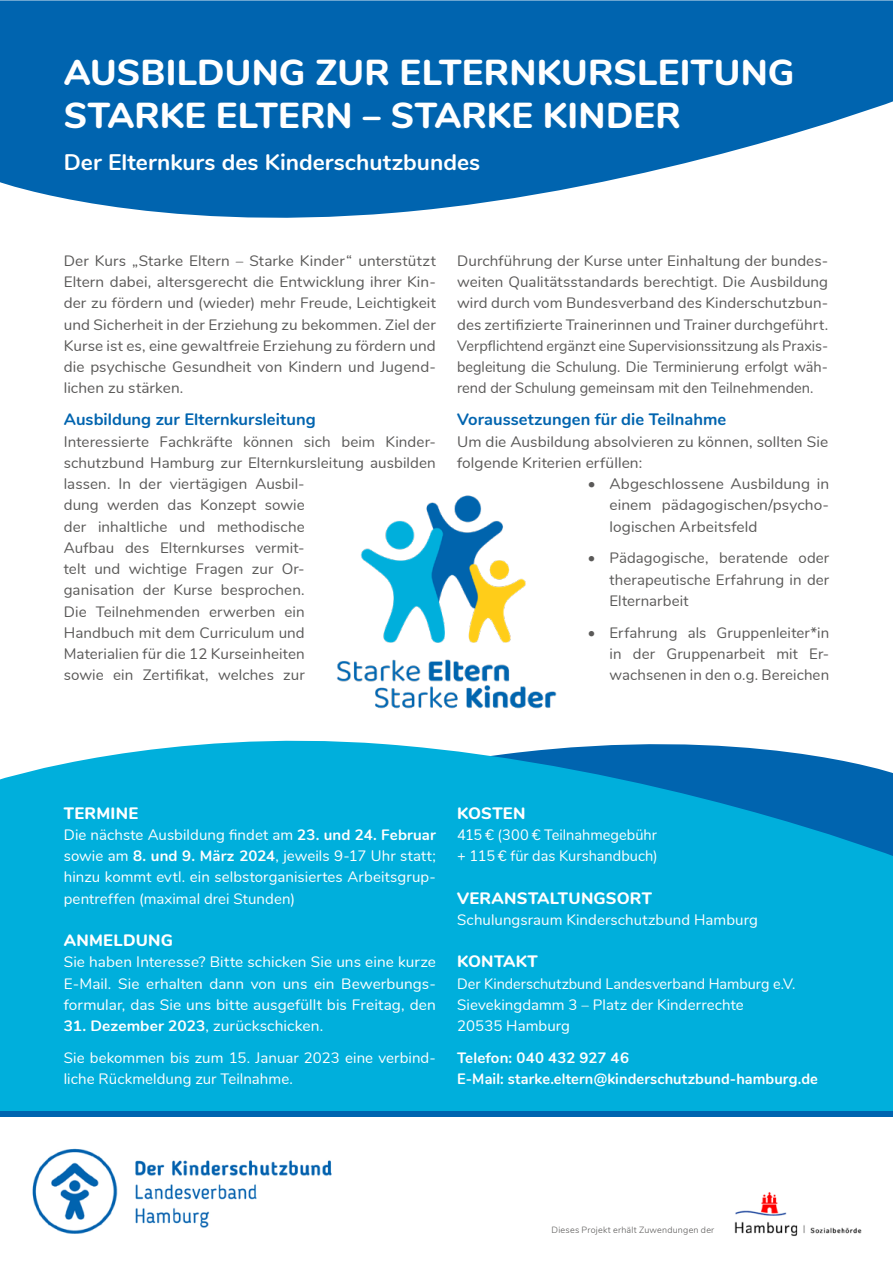
<style>
.page{position:relative;width:893px;height:1263px;background:#fff}
.page>*{position:absolute;margin:0;border:0;box-sizing:border-box;transform-origin:0 0}
.t1{font:800 36px/42.5px "Nunito";letter-spacing:.005em;color:#fff}
.t2{font:700 22.5px "Nunito";color:#fff}
.t3{font:700 16.5px "Nunito";color:#0064af}
.t4{font:800 16.5px "Nunito";letter-spacing:.015em;color:#fff}
.t5{font:15px/21.3px "Nunito";letter-spacing:.005em;color:#5a5958;text-align:justify}
.t6{font:15px/21.3px "Nunito";letter-spacing:.005em;color:#fff;text-align:justify}
.t7{font:15px/21.3px "Nunito";letter-spacing:.005em;color:#fff;scale:.96 1}
.t8{font:700 15px/21.3px "Nunito";letter-spacing:.005em;color:#fff}
.t9{font:300 9px "Nunito";letter-spacing:.025em;color:#5a5958}
.s1{font-weight:700}
</style>
<div class="page">
<svg style="left:0;top:0;width:893px;height:218px;background:#257bba"></svg>
<svg style="left:0;top:740px;width:893px;height:371px;background:#07acda"></svg>
<img style="left:337px;top:495px;width:220px;height:214px">
<img style="left:32px;top:1148px;width:300px;height:85px">
<img style="left:734px;top:1192px;width:128px;height:44px">
<div style="left:0;top:1111px;width:893px;height:6px;background:#0064af"></div>
<h1 class="t1" style="left:64px;top:49px;width:732px">AUSBILDUNG ZUR ELTERNKURSLEITUNG<br>STARKE ELTERN – STARKE KINDER</h1>
<h2 class="t2" style="left:64px;top:146px;width:418px">Der Elternkurs des Kinderschutzbundes</h2>
<p class="t5" style="left:64px;top:249px;width:374px">Der Kurs „Starke Eltern – Starke Kinder “ unterstützt Eltern dabei, altersgerecht die Entwicklung ihrer Kin&shy;der zu fördern und (wieder) mehr Freude, Leichtigkeit und Sicherheit in der Erziehung zu bekommen. Ziel der Kurse ist es, eine gewaltfreie Erziehung zu fördern und die psychische Gesundheit von Kindern und Jugend&shy;lichen zu stärken.</p>
<p class="t3" style="left:64px;top:407px;width:253px">Ausbildung zur Elternkursleitung</p>
<p class="t5" style="left:64px;top:430px;width:374px">Interessierte Fachkräfte können sich beim Kinder&shy;schutzbund Hamburg zur Elternkursleitung ausbilden</p>
<p class="t5" style="left:457px;top:249px;width:372px">Durchführung der Kurse unter Einhaltung der bundes&shy;weiten Qualitätsstandards berechtigt. Die Ausbildung wird durch vom Bundesverband des Kinderschutzbun&shy;des zertifizierte Trainerinnen und Trainer durchgeführt.<br>Verpflichtend ergänzt eine Supervisionssitzung als Praxis&shy;begleitung die Schulung. Die Terminierung erfolgt wäh&shy;rend der Schulung gemeinsam mit den Teilnehmenden.</p>
<p class="t3" style="left:457px;top:407px;width:271px">Voraussetzungen für die Teilnahme</p>
<p class="t5" style="left:457px;top:430px;width:372px">Um die Ausbildung absolvieren zu können, sollten Sie folgende Kriterien erfüllen:</p>
<p class="t5" style="left:64px;top:472px;width:242px">lassen. In der viertägigen Ausbil&shy;dung werden das Konzept sowie der inhaltliche und methodische Aufbau des Elternkurses vermit&shy;telt und wichtige Fragen zur Or&shy;ganisation der Kurse besprochen.<br>Die Teilnehmenden erwerben ein Handbuch mit dem Curriculum und Materialien für die 12 Kurseinheiten sowie ein Zertifikat, welches zur</p>
<p class="t5" style="left:609px;top:472px;width:221px;text-indent:-21px">• Abgeschlossene Ausbildung in einem pädagogischen/psycho&shy;logischen Arbeitsfeld</p>
<p class="t5" style="left:609px;top:547px;width:221px;text-indent:-21px">• Pädagogische, beratende oder therapeutische Erfahrung in der Elternarbeit</p>
<p class="t5" style="left:609px;top:621px;width:221px;text-indent:-21px">• Erfahrung als Gruppenleiter*in in der Gruppenarbeit mit Er&shy;wachsenen in den o.g. Bereichen</p>
<p class="t4" style="left:64px;top:801px;width:76px">TERMINE</p>
<p class="t6" style="left:64px;top:823px;width:374px">Die nächste Ausbildung findet am <span class="s1">23. und 24. Februar </span>sowie am <span class="s1">8. und 9. März 2024</span>, jeweils 9-17 Uhr statt; hinzu kommt evtl. ein selbstorganisiertes Arbeitsgrup&shy;pentreffen (maximal drei Stunden)</p>
<p class="t4" style="left:64px;top:928px;width:111px">ANMELDUNG</p>
<p class="t6" style="left:64px;top:951px;width:374px">Sie haben Interesse? Bitte schicken Sie uns eine kurze E-Mail. Sie erhalten dann von uns ein Bewerbungs&shy;formular, das Sie uns bitte ausgefüllt bis Freitag, den</p>
<p class="t6" style="left:64px;top:1009px;width:374px;line-height:32px"><span class="s1">31. Dezember 2023</span>, zurückschicken.<br>Sie bekommen bis zum 15. Januar 2023 eine verbind-</p>
<p class="t6" style="left:64px;top:1068px;width:231px">liche Rückmeldung zur Teilnahme.</p>
<p class="t4" style="left:457px;top:801px;width:70px">KOSTEN</p>
<p class="t6" style="left:457px;top:823px;width:202px">415 € (300 € Teilnahmegebühr + 115 € für das Kurshandbuch)</p>
<p class="t4" style="left:457px;top:886px;width:196px">VERANSTALTUNGSORT</p>
<p class="t6" style="left:457px;top:908px;width:302px">Schulungsraum Kinderschutzbund Hamburg</p>
<p class="t4" style="left:457px;top:949px;width:82px">KONTAKT</p>
<p class="t7" style="left:457px;top:972px;width:354px">Der Kinderschutzbund Landesverband Hamburg e.V.<br>Sievekingdamm 3 – Platz der Kinderrechte<br>20535 Hamburg</p>
<p class="t8" style="left:457px;top:1046px;width:362px">Telefon: 040 432 927 46<br>E-Mail: starke.eltern@kinderschutzbund-hamburg.de</p>
<p class="t9" style="left:551px;top:1223px;width:164px">Dieses Projekt erhält Zuwendungen der</p>
</div>
